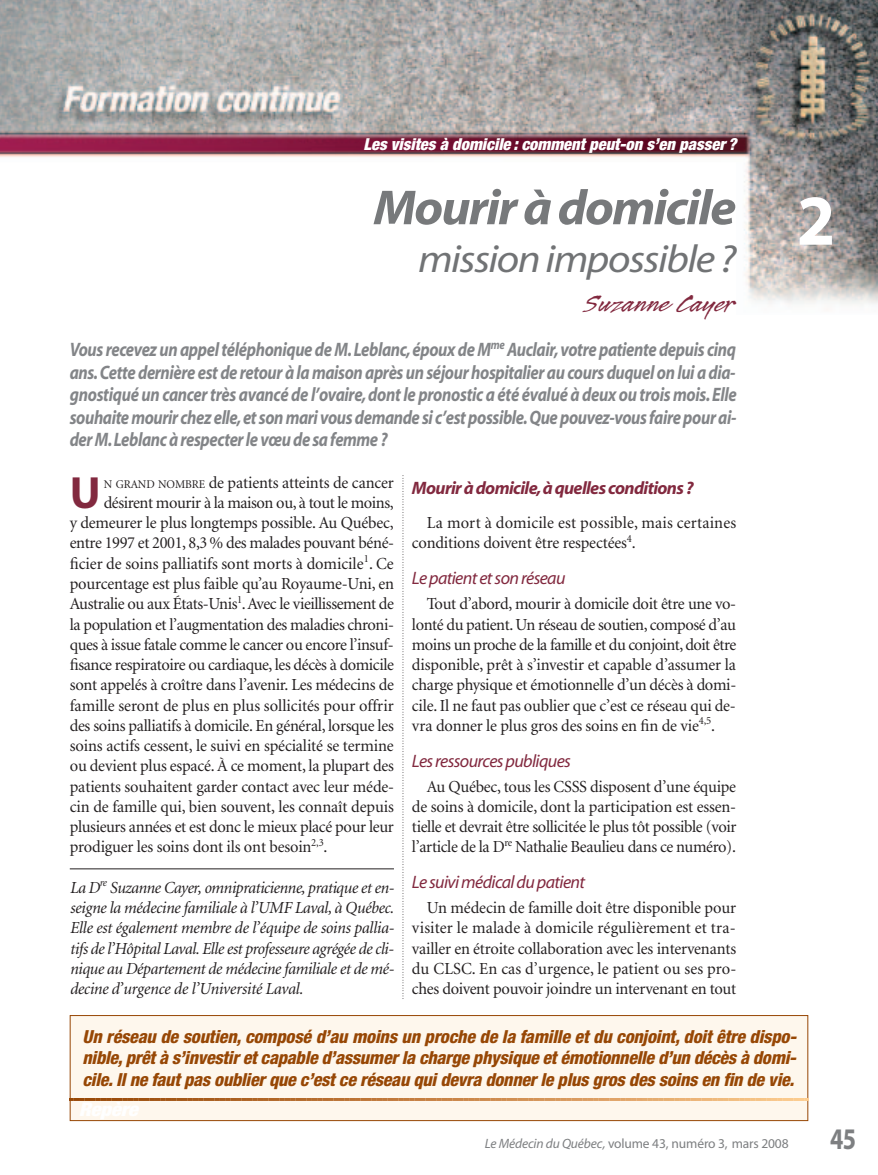
<style>
.page{position:relative;width:878px;height:1175px;background:#fff}
.page>*{position:absolute;margin:0;border:0;box-sizing:border-box;transform-origin:0 0}
.t1{font:700 72px "Myriad";color:#fff}
.t2{font:italic 700 49.5px "Myriad";letter-spacing:-.035em;color:#77797b;scale:1.05 1}
.t3{font:700 45.3px "Myriad";color:#82293f}
.t4{font:italic 39px "Myriad";letter-spacing:-.035em;color:#717375;scale:1.1 1}
.t5{font:700 30px "Myriad";color:#7d7f81;scale:.8 1}
.t6{font:27px "Legault Std";color:#82293f;scale:1.2 1}
.t7{font:italic 700 19.5px/22.5px "Myriad";letter-spacing:-.025em;color:#838588;text-align:justify;scale:.85 1}
.t8{font:italic 800 condensed 18px/21.8px "Helvetica Neue";letter-spacing:-.015em;color:#974705;text-align:justify}
.t9{font:italic 18px "Myriad";letter-spacing:-.035em;color:#82293f}
.t10{font:italic 700 18px "Myriad";letter-spacing:-.035em;color:#82293f}
.t11{font:16.8px/20.2px "Minion";letter-spacing:-.015em;color:#231f20;text-align:justify}
.t12{font:italic 16.8px/20.2px "Minion";letter-spacing:-.015em;color:#231f20;text-align:justify}
.t13{font:16.8px/20.2px "Minion";letter-spacing:.005em;color:#231f20}
.t14{font:italic 900 condensed 16.5px "Helvetica Neue";color:#fff}
.t15{font:13.5px "Myriad";letter-spacing:-.01em;color:#7d7f81}
.s1{font-size:11.85px}
.s2{font-style:italic}
</style>
<div class="page">
<img style="left:0;top:0;width:878px;height:304px">
<svg style="left:402px;top:478px;width:1px;height:521px"></svg>
<hr style="left:70px;top:868px;width:324px;height:1px;background:#231f20">
<div style="left:70px;top:1015px;width:737px;height:105px;background:#fef7ed"></div>
<div style="left:70px;top:1015px;width:738px;height:105px;border:1px solid #974705"></div>
<svg style="left:70px;top:1098px;width:23px;height:22px"></svg>
<hr style="left:97px;top:1098px;width:2px;height:22px;background:#9b4b0a">
<svg style="left:103px;top:1098px;width:109px;height:22px"></svg>
<hr style="left:216px;top:1098px;width:2px;height:22px;background:#a95d1e">
<svg style="left:222px;top:1098px;width:109px;height:22px"></svg>
<hr style="left:335px;top:1098px;width:2px;height:22px;background:#ba7133">
<svg style="left:341px;top:1098px;width:255px;height:22px"></svg>
<hr style="left:600px;top:1098px;width:2px;height:22px;background:#dea065">
<svg style="left:606px;top:1098px;width:109px;height:22px"></svg>
<hr style="left:719px;top:1098px;width:2px;height:22px;background:#efba7d">
<svg style="left:725px;top:1098px;width:82px;height:22px"></svg>
<p class="t14" style="left:363px;top:138px;width:374px">Les visites à domicile : comment peut-on s’en passer ?</p>
<h2 class="t2" style="left:373px;top:189px;width:347px">Mourir à domicile</h2>
<h3 class="t4" style="left:418px;top:244px;width:291px">mission impossible ?</h3>
<h3 class="t6" style="left:584px;top:286px;width:128px">Suzanne Cayer</h3>
<p class="t7" style="left:70px;top:340px;width:786px">Vous recevez un appel téléphonique de M. Leblanc, époux de M<sup>me</sup> Auclair, votre patiente depuis cinq ans. Cette dernière est de retour à la maison après un séjour hospitalier au cours duquel on lui a dia&shy;gnostiqué un cancer très avancé de l’ovaire, dont le pronostic a été évalué à deux ou trois mois. Elle souhaite mourir chez elle,et son mari vous demande si c’est possible.Que pouvez-vous faire pour ai&shy;der M.Leblanc à respecter le vœu de sa femme ?</p>
<h3 class="t3" style="left:70px;top:476px;width:32px">U</h3>
<p class="t11" style="left:104px;top:473px;width:291px"><span class="s1">N GRAND NOMBRE</span> de patients atteints de cancer</p>
<p class="t11" style="left:104px;top:494px;width:291px">désirent mourir à la maison ou, à tout le moins,</p>
<p class="t11" style="left:70px;top:514px;width:325px">y demeurer le plus longtemps possible. Au Québec,</p>
<p class="t11" style="left:70px;top:534px;width:326px">entre 1997 et 2001, 8,3 % des malades pouvant béné-</p>
<p class="t11" style="left:70px;top:554px;width:325px">ficier de soins palliatifs sont morts à domicile<sup>1</sup>. Ce</p>
<p class="t11" style="left:70px;top:575px;width:326px">pourcentage est plus faible qu’au Royaume-Uni, en</p>
<p class="t11" style="left:70px;top:595px;width:326px">Australie ou aux États-Unis<sup>1</sup>. Avec le vieillissement de</p>
<p class="t11" style="left:70px;top:615px;width:326px">la population et l’augmentation des maladies chroni-</p>
<p class="t11" style="left:70px;top:635px;width:325px">ques à issue fatale comme le cancer ou encore l’insuf-</p>
<p class="t11" style="left:70px;top:656px;width:326px">fisance respiratoire ou cardiaque, les décès à domicile</p>
<p class="t11" style="left:70px;top:676px;width:326px">sont appelés à croître dans l’avenir. Les médecins de</p>
<p class="t11" style="left:70px;top:696px;width:325px">famille seront de plus en plus sollicités pour offrir</p>
<p class="t11" style="left:70px;top:716px;width:325px">des soins palliatifs à domicile. En général, lorsque les</p>
<p class="t11" style="left:70px;top:737px;width:325px">soins actifs cessent, le suivi en spécialité se termine</p>
<p class="t11" style="left:70px;top:757px;width:325px">ou devient plus espacé. À ce moment, la plupart des</p>
<p class="t11" style="left:70px;top:777px;width:326px">patients souhaitent garder contact avec leur méde-</p>
<p class="t11" style="left:70px;top:797px;width:325px">cin de famille qui, bien souvent, les connaît depuis</p>
<p class="t11" style="left:70px;top:818px;width:325px">plusieurs années et est donc le mieux placé pour leur</p>
<p class="t11" style="left:70px;top:838px;width:259px">prodiguer les soins dont ils ont besoin<sup>2,3</sup>.</p>
<p class="t12" style="left:70px;top:878px;width:326px">La D<sup>re</sup> Suzanne Cayer, omnipraticienne, pratique et en&shy;seigne la médecine familiale à l’UMF Laval, à Québec.<br>Elle est également membre de l’équipe de soins pallia&shy;tifs de l’Hôpital Laval. Elle est professeure agrégée de cli&shy;nique au Département de médecine familiale et de mé&shy;decine d’urgence de l’Université Laval.</p>
<p class="t10" style="left:412px;top:481px;width:283px">Mourir à domicile,à quelles conditions ?</p>
<p class="t13" style="left:412px;top:514px;width:326px;text-indent:15px">La mort à domicile est possible, mais certaines conditions doivent être respectées<sup>4</sup>.</p>
<p class="t9" style="left:412px;top:571px;width:155px">Le patient et son réseau</p>
<p class="t11" style="left:412px;top:595px;width:326px;text-indent:15px">Tout d’abord, mourir à domicile doit être une vo&shy;lonté du patient. Un réseau de soutien, composé d’au moins un proche de la famille et du conjoint, doit être disponible, prêt à s’investir et capable d’assumer la charge physique et émotionnelle d’un décès à domi&shy;cile. Il ne faut pas oublier que c’est ce réseau qui de&shy;vra donner le plus gros des soins en fin de vie<sup>4,5</sup>.</p>
<p class="t9" style="left:412px;top:754px;width:160px">Les ressources publiques</p>
<p class="t11" style="left:412px;top:777px;width:326px;text-indent:15px">Au Québec, tous les CSSS disposent d’une équipe de soins à domicile, dont la participation est essen&shy;tielle et devrait être sollicitée le plus tôt possible (voir l’article de la D<sup>re</sup> Nathalie Beaulieu dans ce numéro).</p>
<p class="t9" style="left:412px;top:875px;width:175px">Lesuivi médical du patient</p>
<p class="t11" style="left:412px;top:899px;width:326px;text-indent:15px">Un médecin de famille doit être disponible pour visiter le malade à domicile régulièrement et tra&shy;vailler en étroite collaboration avec les intervenants du CLSC. En cas d’urgence, le patient ou ses pro&shy;ches doivent pouvoir joindre un intervenant en tout</p>
<h1 class="t1" style="left:796px;top:193px;width:40px">2</h1>
<p class="t8" style="left:82px;top:1026px;width:715px">Un réseau de soutien, composé d’au moins un proche de la famille et du conjoint, doit être dispo&shy;nible, prêt à s’investir et capable d’assumer la charge physique et émotionnelle d’un décès à domi&shy;cile. Il ne faut pas oublier que c’est ce réseau qui devra donner le plus gros des soins en fin de vie.</p>
<p class="t15" style="left:485px;top:1138px;width:305px"><span class="s2">Le Médecin du Québec,</span> volume 43, numéro 3, mars 2008</p>
<h3 class="t5" style="left:830px;top:1127px;width:34px">45</h3>
</div>
